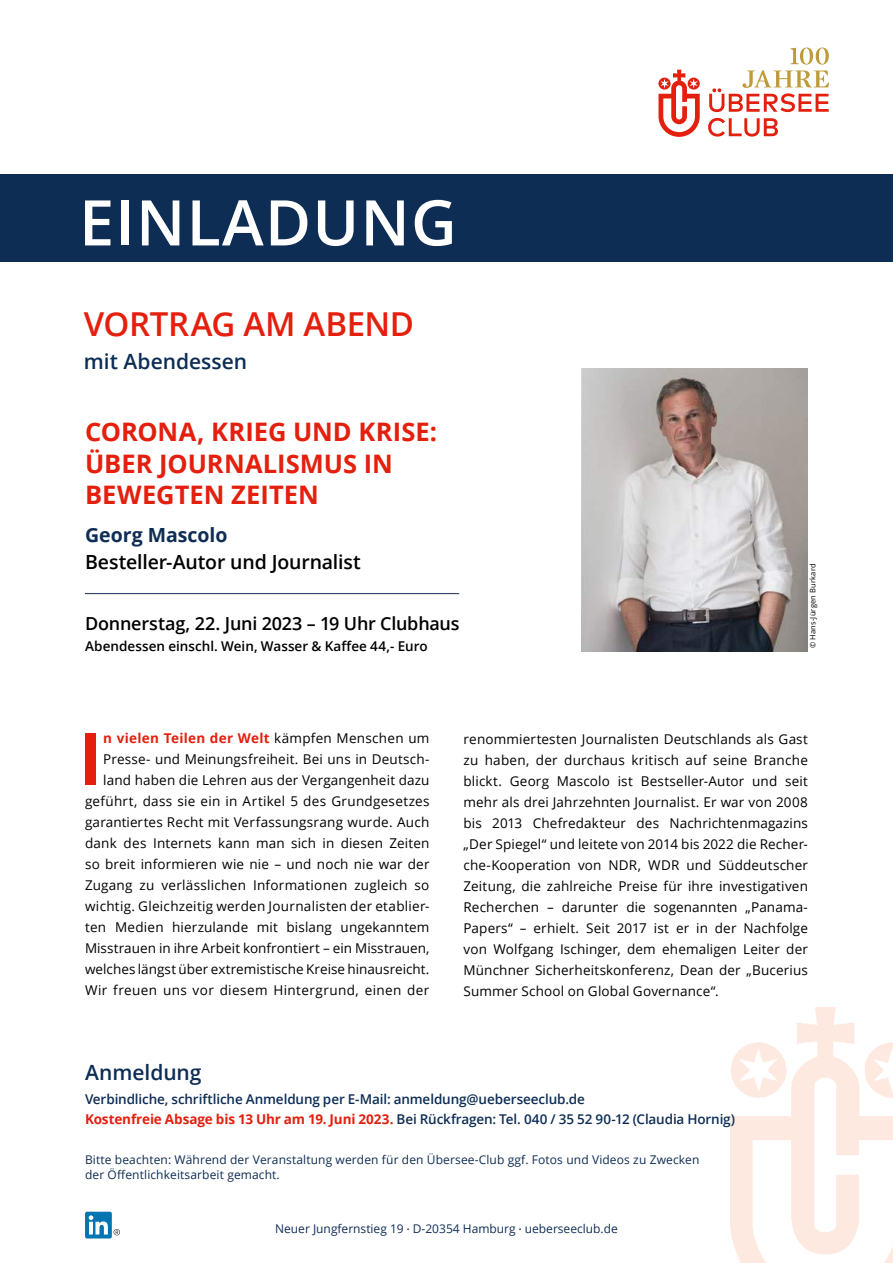
<style>
.page{position:relative;width:893px;height:1263px;background:#fff}
.page>*{position:absolute;margin:0;border:0;box-sizing:border-box;transform-origin:0 0}
.t1{font:700 72.3px "Open Sans";color:#e41f0e}
.t2{font:600 63px "Open Sans";letter-spacing:.02em;color:#fff}
.t3{font:600 33px "Open Sans";letter-spacing:-.01em;color:#e41f0e}
.t4{font:700 25.5px/31.5px "Open Sans";color:#e41f0e}
.t5{font:600 21px "Open Sans";color:#0e2d55}
.t6{font:600 19.5px "Open Sans";letter-spacing:-.005em;color:#000}
.t7{font:700 19.5px "Open Sans";color:#0e2d55}
.t8{font:600 18px "Open Sans";letter-spacing:-.015em;color:#000}
.t9{font:13.5px/21px "Open Sans";letter-spacing:.01em;color:#000;text-align:right}
.t10{font:600 13.5px/20.2px "Open Sans";letter-spacing:-.01em;color:#0e2d55}
.t11{font:600 13.5px "Open Sans";letter-spacing:.005em;color:#000}
.t12{font:12px/14.4px "Open Sans";letter-spacing:.01em;color:#0e2d55}
.t13{font:7.5px "Open Sans";letter-spacing:.025em;color:#000}
.s1{font-weight:700;color:#e41f0e}
.s2{font-size:7.5px}
</style>
<div class="page">
<img style="left:731px;top:1007px;width:162px;height:256px">
<div style="left:0;top:175px;width:893px;height:87px;background:#0e2d55"></div>
<svg style="left:658px;top:70px;width:42px;height:67px"></svg>
<svg style="left:708px;top:118px;width:70px;height:19px"></svg>
<svg style="left:709px;top:48px;width:120px;height:64px"></svg>
<div style="left:85px;top:1212px;width:27px;height:26px;background:#0075b2;border-radius:2px"></div>
<svg style="left:89px;top:1215px;width:19px;height:19px"></svg>
<svg style="left:114px;top:1229px;width:6px;height:6px"></svg>
<img style="left:582px;top:369px;width:226px;height:282px">
<hr style="left:85px;top:593px;width:374px;height:1px;background:#0e2d55">
<h2 class="t2" style="left:79px;top:179px;width:379px">EINLADUNG</h2>
<h3 class="t3" style="left:84px;top:301px;width:332px">VORTRAG AM ABEND</h3>
<h3 class="t5" style="left:84px;top:353px;width:165px">mit Abendessen</h3>
<h3 class="t4" style="left:85px;top:419px;width:354px">CORONA, KRIEG UND KRISE:<br>ÜBER JOURNALISMUS IN<br>BEWEGTEN ZEITEN</h3>
<h3 class="t7" style="left:85px;top:527px;width:144px">Georg Mascolo</h3>
<h3 class="t6" style="left:85px;top:555px;width:277px">Besteller-Autor und Journalist</h3>
<h3 class="t8" style="left:85px;top:617px;width:376px">Donnerstag, 22. Juni 2023 – 19 Uhr Clubhaus</h3>
<p class="t11" style="left:85px;top:637px;width:344px">Abendessen einschl. Wein, Wasser &amp; Kaffee 44,- Euro</p>
<p class="t13" style="left:810px;top:648px;width:86px;rotate:-90deg">© Hans-Jürgen Burkard</p>
<p class="t9" style="left:85px;top:729px;width:346px"><span class="s1">n vielen Teilen der Welt</span> kämpfen Menschen um Presse- und Meinungsfreiheit. Bei uns in Deutsch&shy;land haben die Lehren aus der Vergangenheit dazu geführt, dass sie ein in Artikel 5 des Grundgesetzes garantiertes Recht mit Verfassungsrang wurde. Auch dank des Internets kann man sich in diesen Zeiten so breit informieren wie nie – und noch nie war der Zugang zu verlässlichen Informationen zugleich so wichtig. Gleichzeitig werden Journalisten der etablier&shy;ten Medien hierzulande mit bislang ungekanntem Misstrauen in ihre Arbeit konfrontiert – ein Misstrauen, welches längst über extremistische Kreise hinausreicht.<br>Wir freuen uns vor diesem Hintergrund, einen der</p>
<p class="t9" style="left:463px;top:730px;width:346px;text-align:justify">renommiertesten Journalisten Deutschlands als Gast zu haben, der durchaus kritisch auf seine Branche blickt. Georg Mascolo ist Bestseller-Autor und seit mehr als drei Jahrzehnten Journalist. Er war von 2008 bis 2013 Chefredakteur des Nachrichtenmagazins „Der Spiegel“ und leitete von 2014 bis 2022 die Recher&shy;che-Kooperation von NDR, WDR und Süddeutscher Zeitung, die zahlreiche Preise für ihre investigativen Recherchen – darunter die sogenannten „Panama-Papers“ – erhielt. Seit 2017 ist er in der Nachfolge von Wolfgang Ischinger, dem ehemaligen Leiter der Münchner Sicherheitskonferenz, Dean der „Bucerius Summer School on Global Governance“.</p>
<h1 class="t1" style="left:79px;top:729px;width:25px">I</h1>
<h3 class="t5" style="left:85px;top:1063px;width:118px">Anmeldung</h3>
<p class="t10" style="left:85px;top:1089px;width:652px">Verbindliche, schriftliche Anmeldung per E-Mail: anmeldung@ueberseeclub.de<br><span class="s1">Kostenfreie Absage bis 13 Uhr am 19. Juni 2023.</span> Bei Rückfragen: Tel. 040 / 35 52 90-12 (Claudia Hornig)</p>
<p class="t12" style="left:85px;top:1154px;width:616px">Bitte beachten: Während der Veranstaltung werden für den Übersee-Club ggf. Fotos und Videos zu Zwecken der Öffentlichkeitsarbeit gemacht.</p>
<p class="t12" style="left:275px;top:1223px;width:344px">Neuer Jungfernstieg 19 <span class="s2">•</span> D-20354 Hamburg <span class="s2">•</span> ueberseeclub.de</p>
</div>
